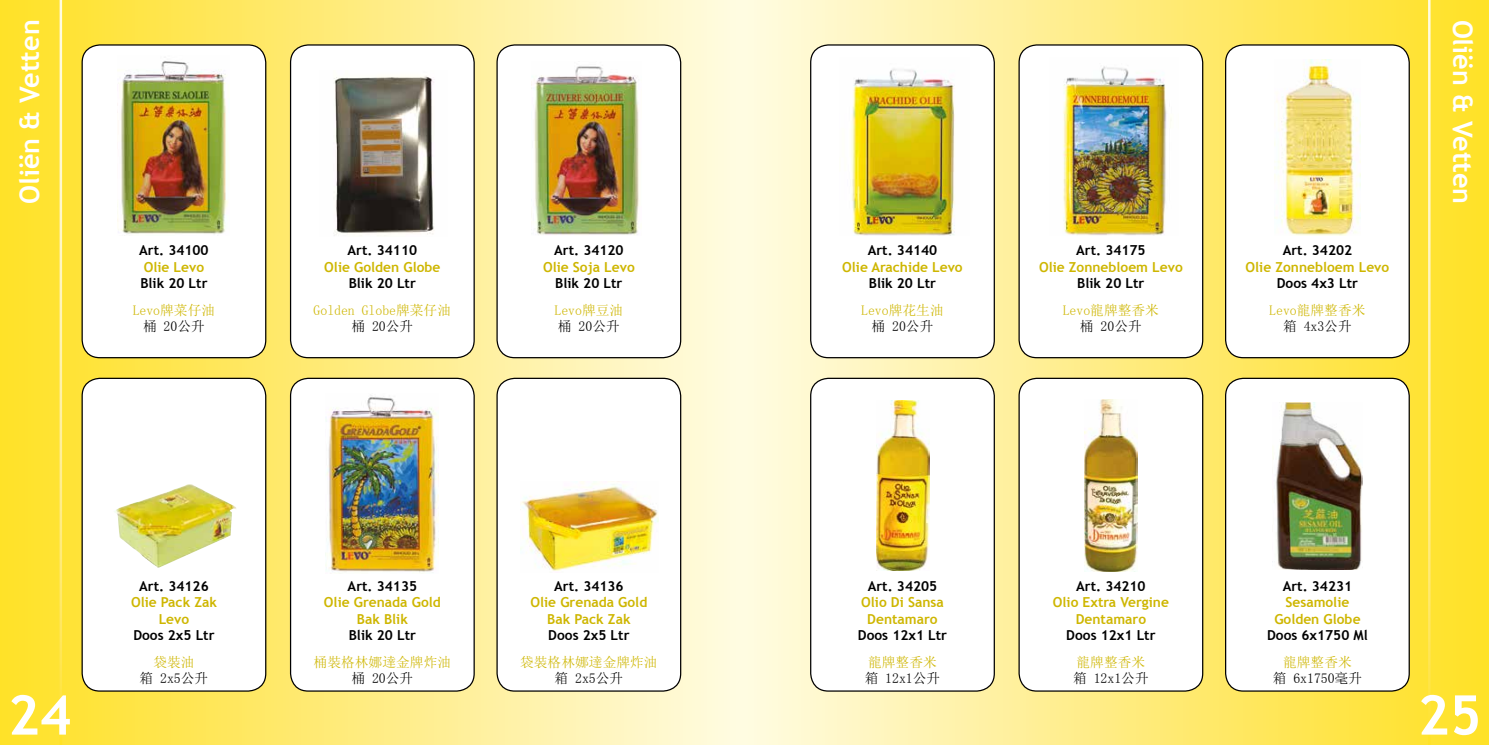
<style>
.page{position:relative;width:1489px;height:745px;background:#fff}
.page>*{position:absolute;margin:0;border:0;box-sizing:border-box;transform-origin:0 0}
.t1{font:700 54.5px "Trebuchet MS";color:#fff}
.t2{font:700 26.88px "Trebuchet MS";color:#fff}
.t3{font:700 13.75px "Trebuchet MS";color:#000}
.t4{font:700 13.75px/16.5px "Trebuchet MS";color:#ceb600;text-align:center}
.t5{font:13.75px "Sim Sun";color:#ceb600}
.t6{font:13.75px "Sim Sun";color:#000}
</style>
<div class="page">
<div style="left:0;top:0;width:744px;height:744px;background:linear-gradient(to right,#fdde24,#fdf8e1)"></div>
<div style="left:744px;top:0;width:744px;height:744px;background:linear-gradient(to right,#fcf8df,#fdde24)"></div>
<div style="left:82px;top:45px;width:184px;height:312px;background:#fff;border-radius:18px"></div>
<div style="left:81px;top:44px;width:185px;height:314px;border:1px solid #000;border-radius:18px"></div>
<div style="left:810px;top:45px;width:184px;height:312px;background:#fff;border-radius:18px"></div>
<div style="left:810px;top:44px;width:184px;height:314px;border:1px solid #000;border-radius:18px"></div>
<div style="left:290px;top:45px;width:184px;height:312px;background:#fff;border-radius:18px"></div>
<div style="left:290px;top:44px;width:185px;height:314px;border:1px solid #000;border-radius:18px"></div>
<div style="left:1019px;top:45px;width:183px;height:312px;background:#fff;border-radius:18px"></div>
<div style="left:1018px;top:44px;width:185px;height:314px;border:1px solid #000;border-radius:18px"></div>
<div style="left:497px;top:378px;width:183px;height:312px;background:#fff;border-radius:18px"></div>
<div style="left:496px;top:377px;width:185px;height:314px;border:1px solid #000;border-radius:18px"></div>
<div style="left:1225px;top:378px;width:183px;height:312px;background:#fff;border-radius:18px"></div>
<div style="left:1224px;top:377px;width:185px;height:314px;border:1px solid #000;border-radius:18px"></div>
<div style="left:497px;top:45px;width:183px;height:312px;background:#fff;border-radius:18px"></div>
<div style="left:496px;top:44px;width:185px;height:314px;border:1px solid #000;border-radius:18px"></div>
<div style="left:1225px;top:45px;width:183px;height:312px;background:#fff;border-radius:18px"></div>
<div style="left:1224px;top:44px;width:185px;height:314px;border:1px solid #000;border-radius:18px"></div>
<div style="left:290px;top:378px;width:184px;height:312px;background:#fff;border-radius:18px"></div>
<div style="left:290px;top:377px;width:185px;height:314px;border:1px solid #000;border-radius:18px"></div>
<div style="left:1019px;top:378px;width:183px;height:312px;background:#fff;border-radius:18px"></div>
<div style="left:1018px;top:377px;width:185px;height:314px;border:1px solid #000;border-radius:18px"></div>
<div style="left:82px;top:378px;width:184px;height:312px;background:#fff;border-radius:18px"></div>
<div style="left:81px;top:377px;width:185px;height:314px;border:1px solid #000;border-radius:18px"></div>
<div style="left:810px;top:378px;width:184px;height:312px;background:#fff;border-radius:18px"></div>
<div style="left:810px;top:377px;width:184px;height:314px;border:1px solid #000;border-radius:18px"></div>
<hr style="left:60px;top:0;width:2px;height:744px;background:#fff">
<hr style="left:1427px;top:0;width:3px;height:744px;background:#fff">
<img style="left:117px;top:61px;width:111px;height:173px">
<img style="left:876px;top:400px;width:53px;height:170px">
<img style="left:1084px;top:399px;width:53px;height:172px">
<img style="left:1272px;top:402px;width:90px;height:167px">
<img style="left:115px;top:484px;width:121px;height:83px">
<img style="left:334px;top:76px;width:100px;height:160px">
<img style="left:521px;top:481px;width:137px;height:90px">
<img style="left:531px;top:66px;width:109px;height:169px">
<img style="left:326px;top:395px;width:112px;height:177px">
<img style="left:851px;top:68px;width:104px;height:168px">
<img style="left:1063px;top:66px;width:109px;height:170px">
<img style="left:1274px;top:60px;width:86px;height:176px">
<h2 class="t2" style="left:13px;top:204px;width:186px;rotate:-90deg">Oliën &amp; Vetten</h2>
<h2 class="t2" style="left:1479px;top:19px;width:186px;rotate:90deg">Oliën &amp; Vetten</h2>
<p class="t3" style="left:139px;top:242px;width:71px">Art. 34100</p>
<p class="t4" style="left:144px;top:258px;width:62px">Olie Levo</p>
<p class="t3" style="left:140px;top:275px;width:69px">Blik 20 Ltr</p>
<p class="t5" style="left:133px;top:303px;width:84px">Levo牌菜仔油</p>
<p class="t6" style="left:143px;top:319px;width:63px">桶 20公升</p>
<p class="t3" style="left:347px;top:242px;width:71px">Art. 34110</p>
<p class="t4" style="left:324px;top:258px;width:118px">Olie Golden Globe</p>
<p class="t3" style="left:349px;top:275px;width:69px">Blik 20 Ltr</p>
<p class="t5" style="left:313px;top:303px;width:139px">Golden Globe牌菜仔油</p>
<p class="t6" style="left:351px;top:319px;width:63px">桶 20公升</p>
<p class="t3" style="left:554px;top:242px;width:71px">Art. 34120</p>
<p class="t4" style="left:543px;top:258px;width:93px">Olie Soja Levo</p>
<p class="t3" style="left:555px;top:275px;width:69px">Blik 20 Ltr</p>
<p class="t5" style="left:554px;top:303px;width:70px">Levo牌豆油</p>
<p class="t6" style="left:558px;top:319px;width:63px">桶 20公升</p>
<p class="t3" style="left:139px;top:576px;width:71px">Art. 34126</p>
<p class="t4" style="left:131px;top:593px;width:87px">Olie Pack Zak<br>Levo</p>
<p class="t3" style="left:133px;top:626px;width:83px">Doos 2x5 Ltr</p>
<p class="t5" style="left:153px;top:654px;width:43px">袋裝油</p>
<p class="t6" style="left:140px;top:671px;width:70px">箱 2x5公升</p>
<p class="t3" style="left:347px;top:576px;width:71px">Art. 34135</p>
<p class="t4" style="left:324px;top:593px;width:118px">Olie Grenada Gold<br>Bak Blik</p>
<p class="t3" style="left:349px;top:626px;width:69px">Blik 20 Ltr</p>
<p class="t5" style="left:313px;top:654px;width:139px">桶裝格林娜達金牌炸油</p>
<p class="t6" style="left:351px;top:671px;width:63px">桶 20公升</p>
<p class="t3" style="left:554px;top:576px;width:71px">Art. 34136</p>
<p class="t4" style="left:530px;top:593px;width:118px">Olie Grenada Gold<br>Bak Pack Zak</p>
<p class="t3" style="left:548px;top:626px;width:83px">Doos 2x5 Ltr</p>
<p class="t5" style="left:520px;top:654px;width:139px">袋裝格林娜達金牌炸油</p>
<p class="t6" style="left:554px;top:671px;width:70px">箱 2x5公升</p>
<p class="t3" style="left:867px;top:242px;width:71px">Art. 34140</p>
<p class="t4" style="left:842px;top:258px;width:122px">Olie Arachide Levo</p>
<p class="t3" style="left:868px;top:275px;width:69px">Blik 20 Ltr</p>
<p class="t5" style="left:861px;top:303px;width:84px">Levo牌花生油</p>
<p class="t6" style="left:871px;top:319px;width:63px">桶 20公升</p>
<p class="t3" style="left:1076px;top:242px;width:71px">Art. 34175</p>
<p class="t4" style="left:1038px;top:258px;width:145px">Olie Zonnebloem Levo</p>
<p class="t3" style="left:1077px;top:275px;width:69px">Blik 20 Ltr</p>
<p class="t5" style="left:1062px;top:303px;width:98px">Levo龍牌整香米</p>
<p class="t6" style="left:1079px;top:319px;width:63px">桶 20公升</p>
<p class="t3" style="left:1282px;top:242px;width:71px">Art. 34202</p>
<p class="t4" style="left:1245px;top:258px;width:145px">Olie Zonnebloem Levo</p>
<p class="t3" style="left:1276px;top:275px;width:83px">Doos 4x3 Ltr</p>
<p class="t5" style="left:1269px;top:303px;width:98px">Levo龍牌整香米</p>
<p class="t6" style="left:1282px;top:319px;width:70px">箱 4x3公升</p>
<p class="t3" style="left:867px;top:576px;width:71px">Art. 34205</p>
<p class="t4" style="left:861px;top:593px;width:84px">Olio Di Sansa<br>Dentamaro</p>
<p class="t3" style="left:857px;top:626px;width:91px">Doos 12x1 Ltr</p>
<p class="t5" style="left:868px;top:654px;width:70px">龍牌整香米</p>
<p class="t6" style="left:864px;top:671px;width:77px">箱 12x1公升</p>
<p class="t3" style="left:1076px;top:576px;width:71px">Art. 34210</p>
<p class="t4" style="left:1052px;top:593px;width:118px">Olio Extra Vergine<br>Dentamaro</p>
<p class="t3" style="left:1066px;top:626px;width:91px">Doos 12x1 Ltr</p>
<p class="t5" style="left:1076px;top:654px;width:70px">龍牌整香米</p>
<p class="t6" style="left:1073px;top:671px;width:77px">箱 12x1公升</p>
<p class="t3" style="left:1282px;top:576px;width:71px">Art. 34231</p>
<p class="t4" style="left:1274px;top:593px;width:88px">Sesamolie<br>Golden Globe</p>
<p class="t3" style="left:1266px;top:626px;width:102px">Doos 6x1750 Ml</p>
<p class="t5" style="left:1282px;top:654px;width:70px">龍牌整香米</p>
<p class="t6" style="left:1272px;top:671px;width:91px">箱 6x1750毫升</p>
<h1 class="t1" style="left:8px;top:680px;width:65px">24</h1>
<h1 class="t1" style="left:1417px;top:680px;width:65px">25</h1>
</div>
